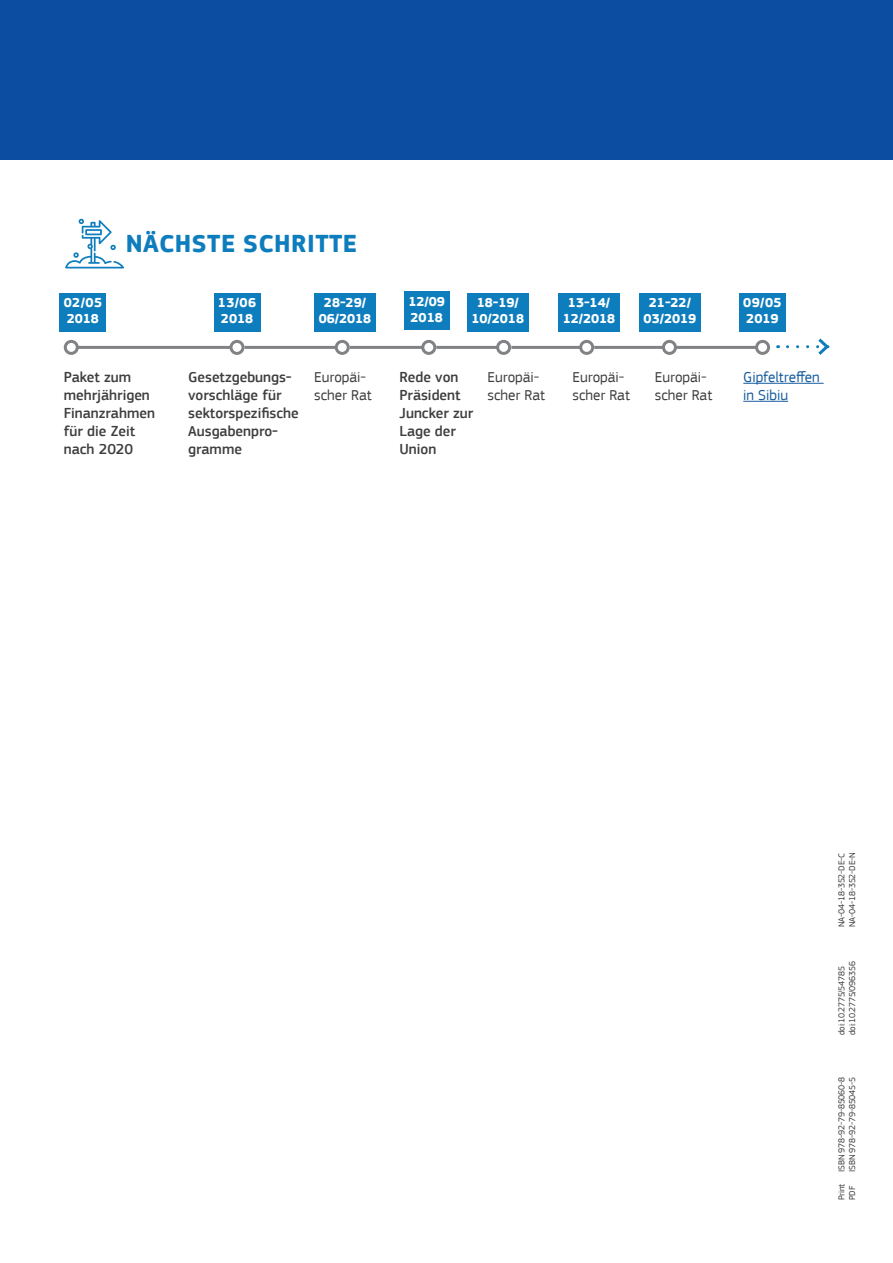
<style>
.page{position:relative;width:893px;height:1263px;background:#fff}
.page>*{position:absolute;margin:0;border:0;box-sizing:border-box;transform-origin:0 0}
.Sub-title_1{font:700 25.5px "EC Square Sans Pro";letter-spacing:.02em;color:#0e7dbd}
.Body_Text{font:500 15px/18px "EC Square Sans Pro";color:#3e3e3f}
.Body_Text-2{font:15px/18px "EC Square Sans Pro";color:#3e3e3f}
.Body_Text-3{font:15px/18px "EC Square Sans Pro";color:#175d9e}
.Sub-title_3{font:700 13.5px/16.2px "EC Square Sans Pro";color:#fff}
.Body_Text-4{font:9px "EC Square Sans Pro";letter-spacing:-.02em;color:#3e3e3f}
</style>
<div class="page">
<svg style="left:65px;top:219px;width:59px;height:49px"></svg>
<hr style="left:743px;top:383px;width:81px;height:1px;background:#175d9e">
<hr style="left:743px;top:401px;width:45px;height:1px;background:#175d9e">
<hr style="left:77px;top:346px;width:154px;height:3px;background:#808285">
<div style="left:64px;top:340px;width:15px;height:15px;border:3px solid #808285;border-radius:50%"></div>
<div style="left:229px;top:340px;width:15px;height:15px;border:3px solid #808285;border-radius:50%"></div>
<hr style="left:244px;top:346px;width:92px;height:3px;background:#808285">
<div style="left:335px;top:340px;width:15px;height:15px;border:3px solid #808285;border-radius:50%"></div>
<hr style="left:350px;top:346px;width:73px;height:3px;background:#808285">
<div style="left:421px;top:340px;width:15px;height:15px;border:3px solid #808285;border-radius:50%"></div>
<hr style="left:436px;top:346px;width:62px;height:3px;background:#808285">
<div style="left:496px;top:340px;width:15px;height:15px;border:3px solid #808285;border-radius:50%"></div>
<hr style="left:511px;top:346px;width:70px;height:3px;background:#808285">
<div style="left:579px;top:340px;width:15px;height:15px;border:3px solid #808285;border-radius:50%"></div>
<hr style="left:594px;top:346px;width:69px;height:3px;background:#808285">
<div style="left:662px;top:340px;width:15px;height:15px;border:3px solid #808285;border-radius:50%"></div>
<hr style="left:677px;top:346px;width:80px;height:3px;background:#808285">
<div style="left:755px;top:340px;width:15px;height:15px;border:3px solid #808285;border-radius:50%"></div>
<svg style="left:787px;top:338px;width:43px;height:17px"></svg>
<div style="left:60px;top:293px;width:46px;height:38px;background:#0e7dbd"></div>
<div style="left:214px;top:293px;width:46px;height:38px;background:#0e7dbd"></div>
<div style="left:739px;top:293px;width:47px;height:38px;background:#0e7dbd"></div>
<div style="left:314px;top:293px;width:62px;height:38px;background:#0e7dbd"></div>
<div style="left:467px;top:293px;width:61px;height:38px;background:#0e7dbd"></div>
<div style="left:558px;top:293px;width:62px;height:38px;background:#0e7dbd"></div>
<div style="left:639px;top:293px;width:61px;height:38px;background:#0e7dbd"></div>
<div style="left:404px;top:291px;width:45px;height:39px;background:#0e7dbd"></div>
<div style="left:0;top:0;width:893px;height:160px;background:#0d4da1"></div>
<p class="Sub-title_1" style="left:126px;top:229px;width:233px">NÄCHSTE SCHRITTE</p>
<p class="Sub-title_3" style="left:408px;top:294px;width:38px">12/09<br>2018</p>
<p class="Sub-title_3" style="left:319px;top:295px;width:54px;text-align:center">28-29/<br>06/2018</p>
<p class="Sub-title_3" style="left:471px;top:295px;width:54px;text-align:center">18-19/<br>10/2018</p>
<p class="Sub-title_3" style="left:563px;top:295px;width:54px;text-align:center">13-14/<br>12/2018</p>
<p class="Sub-title_3" style="left:644px;top:295px;width:54px;text-align:center">21-22/<br>03/2019</p>
<p class="Sub-title_3" style="left:64px;top:295px;width:40px">02/05<br>2018</p>
<p class="Sub-title_3" style="left:218px;top:295px;width:40px">13/06<br>2018</p>
<p class="Sub-title_3" style="left:743px;top:295px;width:40px">09/05<br>2019</p>
<p class="Body_Text" style="left:64px;top:369px;width:93px">Paket zum mehrjährigen<br>Finanzrahmen für die Zeit nach 2020</p>
<p class="Body_Text" style="left:188px;top:369px;width:112px">Gesetzgebungs&shy;vorschläge für sektorspezifische<br>Ausgabenpro&shy;gramme</p>
<p class="Body_Text-2" style="left:314px;top:368px;width:59px">Europäi&shy;scher Rat</p>
<p class="Body_Text-2" style="left:488px;top:368px;width:59px">Europäi&shy;scher Rat</p>
<p class="Body_Text-2" style="left:572px;top:368px;width:59px">Europäi&shy;scher Rat</p>
<p class="Body_Text-2" style="left:655px;top:368px;width:59px">Europäi&shy;scher Rat</p>
<p class="Body_Text-3" style="left:743px;top:368px;width:78px">Gipfeltreffen in Sibiu</p>
<p class="Body_Text" style="left:399px;top:369px;width:75px">Rede von<br>Präsident<br>Juncker zur<br>Lage der<br>Union</p>
<p class="Body_Text-4" style="left:847px;top:927px;width:77px;rotate:-90deg">NA-04-18-352-DE-N</p>
<p class="Body_Text-4" style="left:836px;top:927px;width:76px;rotate:-90deg">NA-04-18-352-DE-C</p>
<p class="Body_Text-4" style="left:847px;top:1035px;width:75px;rotate:-90deg">doi:10.2775/096356</p>
<p class="Body_Text-4" style="left:836px;top:1035px;width:71px;rotate:-90deg">doi:10.2775/54785</p>
<p class="Body_Text-4" style="left:836px;top:1172px;width:96px;rotate:-90deg">ISBN 978-92-79-85060-8</p>
<p class="Body_Text-4" style="left:847px;top:1172px;width:96px;rotate:-90deg">ISBN 978-92-79-85045-5</p>
<p class="Body_Text-4" style="left:836px;top:1200px;width:18px;rotate:-90deg">Print</p>
<p class="Body_Text-4" style="left:847px;top:1200px;width:16px;rotate:-90deg">PDF</p>
</div>
